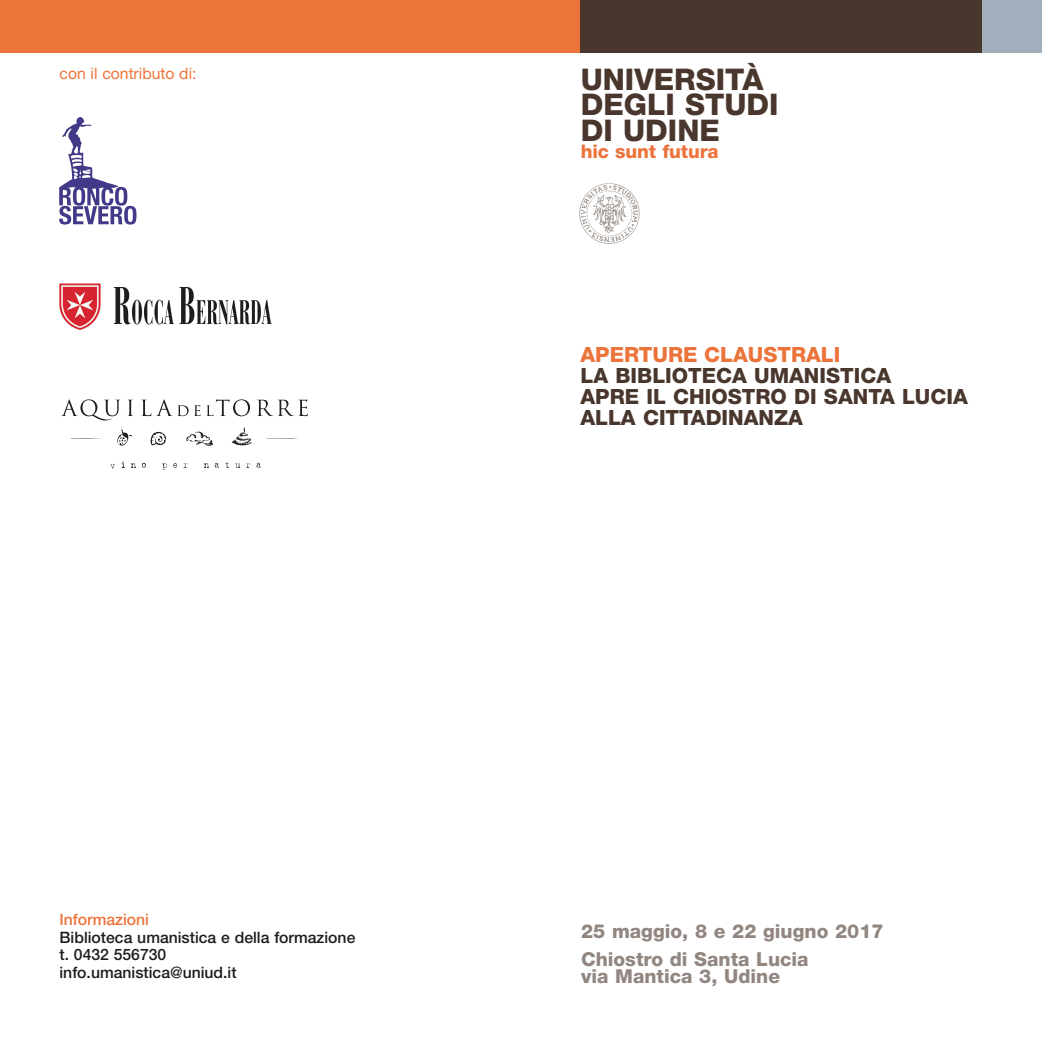
<style>
.page{position:relative;width:1042px;height:1042px;background:#fff}
.page>*{position:absolute;margin:0;border:0;box-sizing:border-box;transform-origin:0 0}
.t1{font:800 29.93px/25.2px "Helvetica Neue";color:#49362c}
.t2{font:800 21px/21px "Helvetica Neue";color:#49362c}
.t3{font:800 21px "Helvetica Neue";color:#ec743b}
.t4{font:800 19.25px/27.8px "Helvetica Neue";color:#928681}
.t5{font:800 18.72px "Helvetica Neue";letter-spacing:-.005em;color:#ec743b}
.t6{font:500 15.75px/17.5px "Helvetica Neue";color:#1f1d1d}
.t7{font:15.75px "Helvetica Neue";color:#ec743b}
.t8{font:500 15.75px "Helvetica Neue";color:#ec743b}
</style>
<div class="page">
<div style="left:0;top:0;width:676px;height:53px;background:#ec743b"></div>
<div style="left:920px;top:0;width:122px;height:53px;background:#a1afbc"></div>
<img style="left:579px;top:183px;width:61px;height:61px">
<div style="left:580px;top:0;width:402px;height:53px;background:#49362c"></div>
<svg style="left:59px;top:117px;width:77px;height:108px"></svg>
<img style="left:59px;top:283px;width:42px;height:47px">
<img style="left:114px;top:287px;width:158px;height:38px">
<svg style="left:71px;top:438px;width:31px;height:1px"></svg>
<svg style="left:267px;top:438px;width:31px;height:1px"></svg>
<svg style="left:117px;top:429px;width:15px;height:17px"></svg>
<svg style="left:232px;top:427px;width:21px;height:19px"></svg>
<svg style="left:150px;top:431px;width:16px;height:15px"></svg>
<svg style="left:186px;top:431px;width:27px;height:15px"></svg>
<svg style="left:110px;top:464px;width:5px;height:5px"></svg>
<svg style="left:121px;top:461px;width:4px;height:7px"></svg>
<svg style="left:131px;top:463px;width:5px;height:5px"></svg>
<svg style="left:142px;top:463px;width:4px;height:5px"></svg>
<svg style="left:162px;top:463px;width:5px;height:7px"></svg>
<svg style="left:173px;top:463px;width:4px;height:5px"></svg>
<svg style="left:183px;top:463px;width:5px;height:5px"></svg>
<svg style="left:204px;top:463px;width:5px;height:5px"></svg>
<svg style="left:215px;top:463px;width:4px;height:4px"></svg>
<svg style="left:225px;top:462px;width:4px;height:6px"></svg>
<svg style="left:235px;top:463px;width:5px;height:5px"></svg>
<svg style="left:246px;top:463px;width:4px;height:5px"></svg>
<svg style="left:256px;top:463px;width:5px;height:4px"></svg>
<svg style="left:61px;top:399px;width:59px;height:21px"></svg>
<svg style="left:128px;top:400px;width:5px;height:16px"></svg>
<svg style="left:141px;top:399px;width:109px;height:17px"></svg>
<svg style="left:257px;top:399px;width:51px;height:17px"></svg>
<p class="t7" style="left:60px;top:68px;width:138px">con il contributo di:</p>
<p class="t8" style="left:59px;top:914px;width:91px">Informazioni</p>
<p class="t6" style="left:59px;top:930px;width:297px">Biblioteca umanistica e della formazione t. 0432 556730<br>info.umanistica@uniud.it</p>
<h1 class="t1" style="left:581px;top:70px;width:199px">UNIVERSITÀ<br>DEGLI STUDI<br>DI UDINE</h1>
<p class="t5" style="left:581px;top:145px;width:139px">hic sunt futura</p>
<h2 class="t3" style="left:580px;top:347px;width:261px">APERTURE CLAUSTRALI</h2>
<h2 class="t2" style="left:580px;top:367px;width:389px">LA BIBLIOTECA UMANISTICA<br>APRE IL CHIOSTRO DI SANTA LUCIA<br>ALLA CITTADINANZA</h2>
<p class="t4" style="left:581px;top:918px;width:304px">25 maggio, 8 e 22 giugno 2017<br>Chiostro di Santa Lucia</p>
<p class="t4" style="left:581px;top:964px;width:201px">via Mantica 3, Udine</p>
</div>
